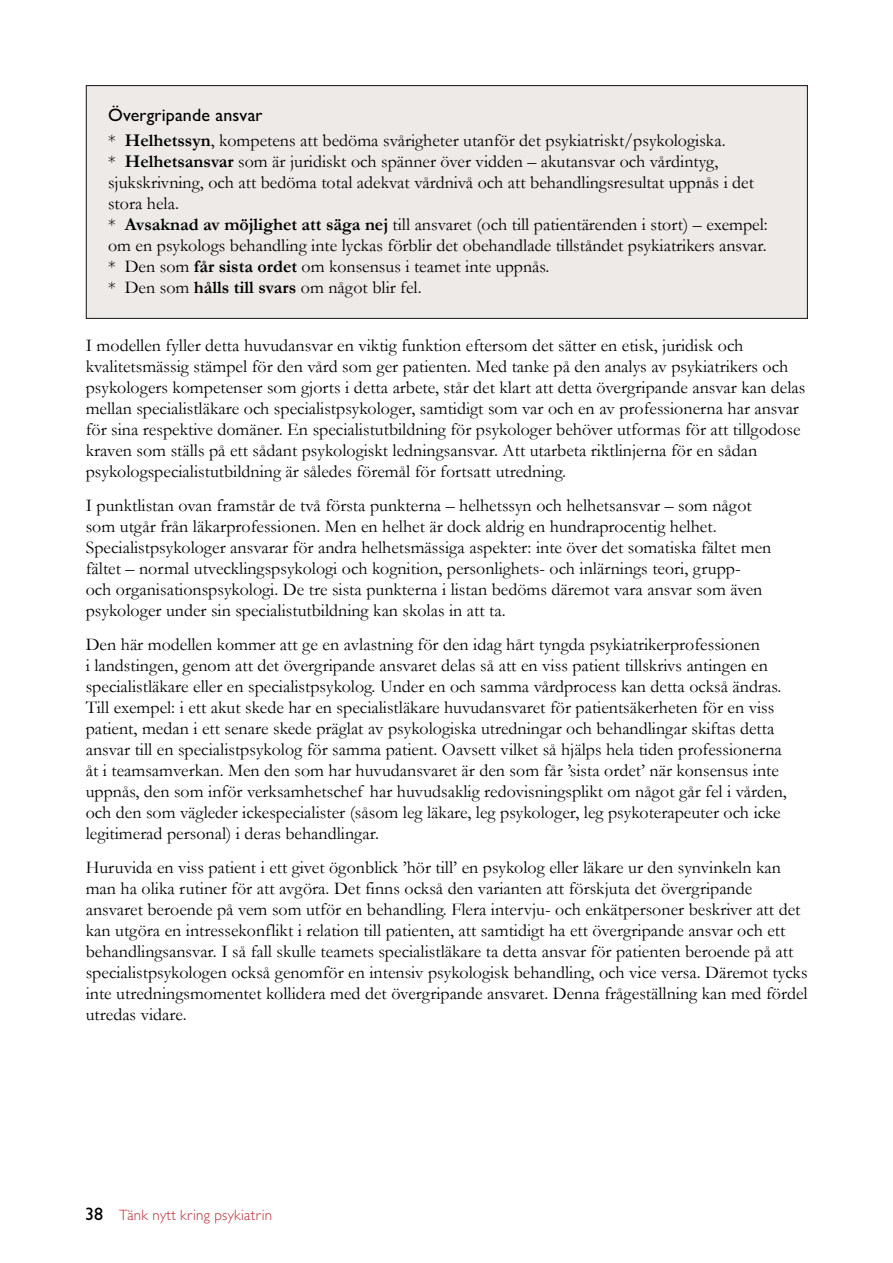
<style>
.page{position:relative;width:893px;height:1263px;background:#fff}
.page>*{position:absolute;margin:0;border:0;box-sizing:border-box;transform-origin:0 0}
.t1{font:18px/21px "Garamond";color:#000}
.t2{font:500 18px "Gill Sans MT Pro";color:#000}
.t3{font:300 15px "Gill Sans MT Pro";letter-spacing:.02em;color:#b32a33}
.s1{font-weight:700}
.s2{font-weight:500;font-size:18px;color:#000}
</style>
<div class="page">
<div style="left:86px;top:86px;width:721px;height:232px;background:#edeae7"></div>
<div style="left:86px;top:85px;width:722px;height:234px;border:1px solid #231f20"></div>
<p class="t2" style="left:108px;top:104px;width:156px">Övergripande ansvar</p>
<p class="t1" style="left:108px;top:129px;width:661px">* <span class="s1">Helhetssyn</span>, kompetens att bedöma svårigheter utanför det psykiatriskt/psykologiska.<br>* <span class="s1">Helhetsansvar</span> som är juridiskt och spänner över vidden – akutansvar och vårdintyg, sjukskrivning, och att bedöma total adekvat vårdnivå och att behandlingsresultat uppnås i det stora hela.<br>* <span class="s1">Avsaknad av möjlighet att säga nej</span> till ansvaret (och till patientärenden i stort) – exempel: om en psykologs behandling inte lyckas förblir det obehandlade tillståndet psykiatrikers ansvar. * Den som <span class="s1">får sista ordet</span> om konsensus i teamet inte uppnås.<br>* Den som <span class="s1">hålls till svars</span> om något blir fel.</p>
<p class="t1" style="left:86px;top:335px;width:721px">I modellen fyller detta huvudansvar en viktig funktion eftersom det sätter en etisk, juridisk och kvalitetsmässig stämpel för den vård som ger patienten. Med tanke på den analys av psykiatrikers och psykologers kompetenser som gjorts i detta arbete, står det klart att detta övergripande ansvar kan delas mellan specialistläkare och specialistpsykologer, samtidigt som var och en av professionerna har ansvar för sina respektive domäner. En specialistutbildning för psykologer behöver utformas för att tillgodose kraven som ställs på ett sådant psykologiskt ledningsansvar. Att utarbeta riktlinjerna för en sådan psykologspecialistutbildning är således föremål för fortsatt utredning.</p>
<p class="t1" style="left:86px;top:494px;width:687px">I punktlistan ovan framstår de två första punkterna – helhetssyn och helhetsansvar – som något som utgår från läkarprofessionen. Men en helhet är dock aldrig en hundraprocentig helhet.<br>Specialistpsykologer ansvarar för andra helhetsmässiga aspekter: inte över det somatiska fältet men fältet – normal utvecklingspsykologi och kognition, personlighets- och inlärnings teori, grupp-<br>och organisationspsykologi. De tre sista punkterna i listan bedöms däremot vara ansvar som även psykologer under sin specialistutbildning kan skolas in att ta.</p>
<p class="t1" style="left:86px;top:633px;width:703px">Den här modellen kommer att ge en avlastning för den idag hårt tyngda psykiatrikerprofessionen<br>i landstingen, genom att det övergripande ansvaret delas så att en viss patient tillskrivs antingen en specialistläkare eller en specialistpsykolog. Under en och samma vårdprocess kan detta också ändras.<br>Till exempel: i ett akut skede har en specialistläkare huvudansvaret för patientsäkerheten för en viss patient, medan i ett senare skede präglat av psykologiska utredningar och behandlingar skiftas detta ansvar till en specialistpsykolog för samma patient. Oavsett vilket så hjälps hela tiden professionerna åt i teamsamverkan. Men den som har huvudansvaret är den som får ’sista ordet’ när konsensus inte uppnås, den som inför verksamhetschef har huvudsaklig redovisningsplikt om något går fel i vården, och den som vägleder ickespecialister (såsom leg läkare, leg psykologer, leg psykoterapeuter och icke legitimerad personal) i deras behandlingar.</p>
<p class="t1" style="left:86px;top:856px;width:723px">Huruvida en viss patient i ett givet ögonblick ’hör till’ en psykolog eller läkare ur den synvinkeln kan man ha olika rutiner för att avgöra. Det finns också den varianten att förskjuta det övergripande ansvaret beroende på vem som utför en behandling. Flera intervju- och enkätpersoner beskriver att det kan utgöra en intressekonflikt i relation till patienten, att samtidigt ha ett övergripande ansvar och ett behandlingsansvar. I så fall skulle teamets specialistläkare ta detta ansvar för patienten beroende på att specialistpsykologen också genomför en intensiv psykologisk behandling, och vice versa. Däremot tycks inte utredningsmomentet kollidera med det övergripande ansvaret. Denna frågeställning kan med fördel utredas vidare.</p>
<p class="t3" style="left:85px;top:1205px;width:189px"><span class="s2">38</span> Tänk nytt kring psykiatrin</p>
</div>
